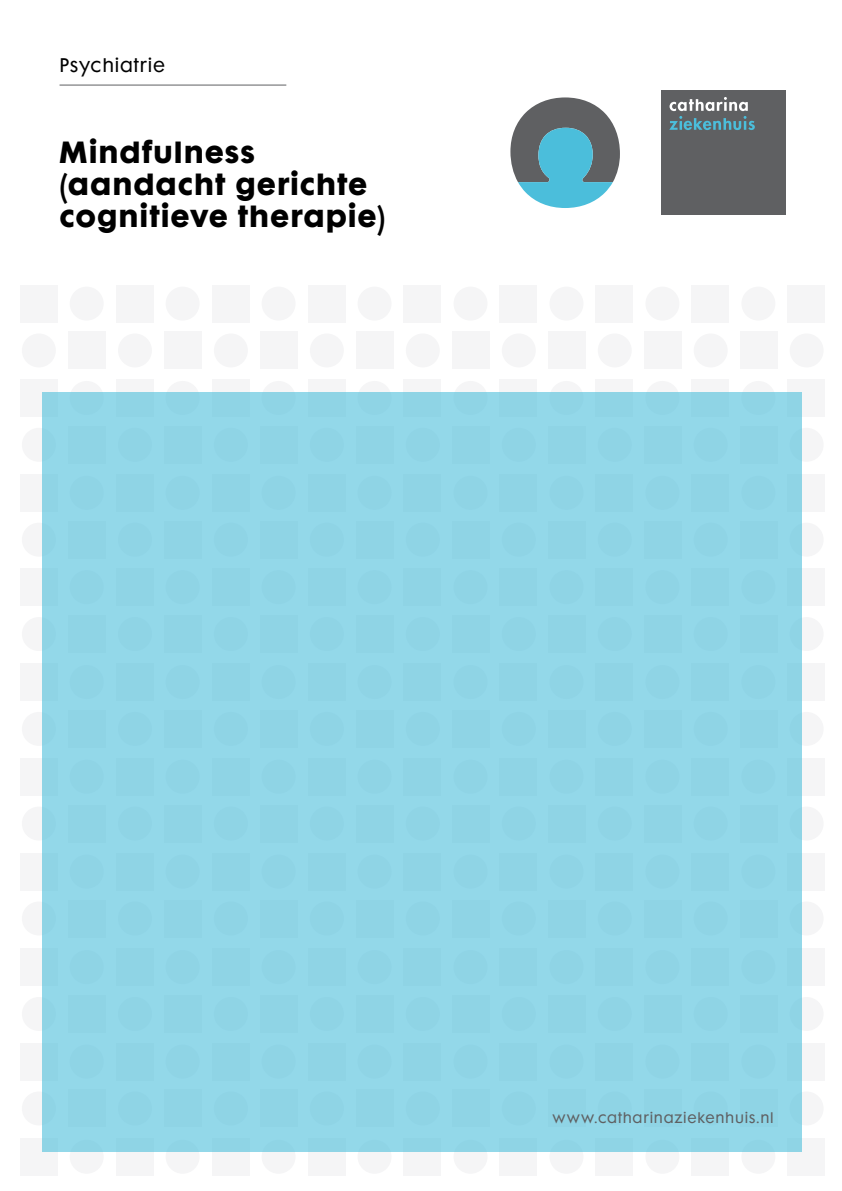
<style>
.page{position:relative;width:842px;height:1191px;background:#fff}
.page>*{position:absolute;margin:0;border:0;box-sizing:border-box;transform-origin:0 0}
.t1{font:700 28px/32px "Cg Futura Maxi";letter-spacing:.035em;color:#000}
.t2{font:18px "Cg Futura Maxi";letter-spacing:.04em;color:#000}
.t3{font:14px "Cg Futura Maxi";letter-spacing:.055em;color:#5f6062}
</style>
<div class="page">
<div style="left:70px;top:287px;width:34px;height:33px;background:#f5f5f6;border-radius:50%"></div>
<div style="left:116px;top:285px;width:37px;height:37px;background:#f5f5f6"></div>
<div style="left:166px;top:287px;width:34px;height:33px;background:#f5f5f6;border-radius:50%"></div>
<div style="left:212px;top:285px;width:37px;height:37px;background:#f5f5f6"></div>
<div style="left:262px;top:287px;width:34px;height:33px;background:#f5f5f6;border-radius:50%"></div>
<div style="left:308px;top:285px;width:37px;height:37px;background:#f5f5f6"></div>
<div style="left:358px;top:287px;width:33px;height:33px;background:#f5f5f6;border-radius:50%"></div>
<div style="left:404px;top:285px;width:37px;height:37px;background:#f5f5f6"></div>
<div style="left:454px;top:287px;width:33px;height:33px;background:#f5f5f6;border-radius:50%"></div>
<div style="left:500px;top:285px;width:37px;height:37px;background:#f5f5f6"></div>
<div style="left:549px;top:287px;width:34px;height:33px;background:#f5f5f6;border-radius:50%"></div>
<div style="left:596px;top:285px;width:37px;height:37px;background:#f5f5f6"></div>
<div style="left:645px;top:287px;width:34px;height:33px;background:#f5f5f6;border-radius:50%"></div>
<div style="left:692px;top:285px;width:37px;height:37px;background:#f5f5f6"></div>
<div style="left:741px;top:287px;width:34px;height:33px;background:#f5f5f6;border-radius:50%"></div>
<div style="left:788px;top:285px;width:37px;height:37px;background:#f5f5f6"></div>
<div style="left:20px;top:285px;width:37px;height:37px;background:#f5f5f6"></div>
<div style="left:118px;top:333px;width:34px;height:34px;background:#f5f5f6;border-radius:50%"></div>
<div style="left:164px;top:332px;width:38px;height:37px;background:#f5f5f6"></div>
<div style="left:214px;top:333px;width:34px;height:34px;background:#f5f5f6;border-radius:50%"></div>
<div style="left:260px;top:332px;width:37px;height:37px;background:#f5f5f6"></div>
<div style="left:310px;top:333px;width:34px;height:34px;background:#f5f5f6;border-radius:50%"></div>
<div style="left:356px;top:332px;width:37px;height:37px;background:#f5f5f6"></div>
<div style="left:406px;top:333px;width:34px;height:34px;background:#f5f5f6;border-radius:50%"></div>
<div style="left:452px;top:332px;width:37px;height:37px;background:#f5f5f6"></div>
<div style="left:502px;top:333px;width:34px;height:34px;background:#f5f5f6;border-radius:50%"></div>
<div style="left:548px;top:332px;width:37px;height:37px;background:#f5f5f6"></div>
<div style="left:598px;top:333px;width:34px;height:34px;background:#f5f5f6;border-radius:50%"></div>
<div style="left:644px;top:332px;width:37px;height:37px;background:#f5f5f6"></div>
<div style="left:694px;top:333px;width:34px;height:34px;background:#f5f5f6;border-radius:50%"></div>
<div style="left:740px;top:332px;width:37px;height:37px;background:#f5f5f6"></div>
<div style="left:790px;top:333px;width:34px;height:34px;background:#f5f5f6;border-radius:50%"></div>
<div style="left:22px;top:333px;width:34px;height:34px;background:#f5f5f6;border-radius:50%"></div>
<div style="left:68px;top:332px;width:37px;height:37px;background:#f5f5f6"></div>
<div style="left:70px;top:381px;width:34px;height:34px;background:#f5f5f6;border-radius:50%"></div>
<div style="left:116px;top:379px;width:37px;height:37px;background:#f5f5f6"></div>
<div style="left:166px;top:381px;width:34px;height:34px;background:#f5f5f6;border-radius:50%"></div>
<div style="left:212px;top:379px;width:37px;height:37px;background:#f5f5f6"></div>
<div style="left:262px;top:381px;width:34px;height:34px;background:#f5f5f6;border-radius:50%"></div>
<div style="left:308px;top:379px;width:37px;height:37px;background:#f5f5f6"></div>
<div style="left:358px;top:381px;width:33px;height:34px;background:#f5f5f6;border-radius:50%"></div>
<div style="left:404px;top:379px;width:37px;height:37px;background:#f5f5f6"></div>
<div style="left:454px;top:381px;width:33px;height:34px;background:#f5f5f6;border-radius:50%"></div>
<div style="left:500px;top:379px;width:37px;height:37px;background:#f5f5f6"></div>
<div style="left:549px;top:381px;width:34px;height:34px;background:#f5f5f6;border-radius:50%"></div>
<div style="left:596px;top:379px;width:37px;height:37px;background:#f5f5f6"></div>
<div style="left:645px;top:381px;width:34px;height:34px;background:#f5f5f6;border-radius:50%"></div>
<div style="left:692px;top:379px;width:37px;height:37px;background:#f5f5f6"></div>
<div style="left:741px;top:381px;width:34px;height:34px;background:#f5f5f6;border-radius:50%"></div>
<div style="left:788px;top:379px;width:37px;height:37px;background:#f5f5f6"></div>
<div style="left:20px;top:379px;width:37px;height:37px;background:#f5f5f6"></div>
<div style="left:790px;top:428px;width:34px;height:34px;background:#f5f5f6;border-radius:50%"></div>
<div style="left:22px;top:428px;width:34px;height:34px;background:#f5f5f6;border-radius:50%"></div>
<div style="left:788px;top:474px;width:37px;height:37px;background:#f5f5f6"></div>
<div style="left:20px;top:474px;width:37px;height:37px;background:#f5f5f6"></div>
<div style="left:790px;top:523px;width:34px;height:33px;background:#f5f5f6;border-radius:50%"></div>
<div style="left:22px;top:523px;width:34px;height:33px;background:#f5f5f6;border-radius:50%"></div>
<div style="left:788px;top:568px;width:37px;height:38px;background:#f5f5f6"></div>
<div style="left:20px;top:568px;width:37px;height:38px;background:#f5f5f6"></div>
<div style="left:790px;top:617px;width:34px;height:34px;background:#f5f5f6;border-radius:50%"></div>
<div style="left:22px;top:617px;width:34px;height:34px;background:#f5f5f6;border-radius:50%"></div>
<div style="left:788px;top:663px;width:37px;height:37px;background:#f5f5f6"></div>
<div style="left:20px;top:663px;width:37px;height:37px;background:#f5f5f6"></div>
<div style="left:790px;top:712px;width:34px;height:34px;background:#f5f5f6;border-radius:50%"></div>
<div style="left:22px;top:712px;width:34px;height:34px;background:#f5f5f6;border-radius:50%"></div>
<div style="left:788px;top:758px;width:37px;height:37px;background:#f5f5f6"></div>
<div style="left:20px;top:758px;width:37px;height:37px;background:#f5f5f6"></div>
<div style="left:790px;top:806px;width:34px;height:34px;background:#f5f5f6;border-radius:50%"></div>
<div style="left:22px;top:806px;width:34px;height:34px;background:#f5f5f6;border-radius:50%"></div>
<div style="left:788px;top:853px;width:37px;height:37px;background:#f5f5f6"></div>
<div style="left:20px;top:853px;width:37px;height:37px;background:#f5f5f6"></div>
<div style="left:790px;top:901px;width:34px;height:34px;background:#f5f5f6;border-radius:50%"></div>
<div style="left:22px;top:901px;width:34px;height:34px;background:#f5f5f6;border-radius:50%"></div>
<div style="left:788px;top:948px;width:37px;height:37px;background:#f5f5f6"></div>
<div style="left:20px;top:948px;width:37px;height:37px;background:#f5f5f6"></div>
<div style="left:790px;top:997px;width:34px;height:34px;background:#f5f5f6;border-radius:50%"></div>
<div style="left:22px;top:997px;width:34px;height:34px;background:#f5f5f6;border-radius:50%"></div>
<div style="left:788px;top:1043px;width:37px;height:37px;background:#f5f5f6"></div>
<div style="left:20px;top:1043px;width:37px;height:37px;background:#f5f5f6"></div>
<div style="left:790px;top:1091px;width:34px;height:34px;background:#f5f5f6;border-radius:50%"></div>
<div style="left:22px;top:1091px;width:34px;height:34px;background:#f5f5f6;border-radius:50%"></div>
<div style="left:70px;top:1139px;width:34px;height:34px;background:#f5f5f6;border-radius:50%"></div>
<div style="left:116px;top:1138px;width:37px;height:37px;background:#f5f5f6"></div>
<div style="left:166px;top:1139px;width:34px;height:34px;background:#f5f5f6;border-radius:50%"></div>
<div style="left:212px;top:1138px;width:37px;height:37px;background:#f5f5f6"></div>
<div style="left:262px;top:1139px;width:34px;height:34px;background:#f5f5f6;border-radius:50%"></div>
<div style="left:308px;top:1138px;width:37px;height:37px;background:#f5f5f6"></div>
<div style="left:358px;top:1139px;width:33px;height:34px;background:#f5f5f6;border-radius:50%"></div>
<div style="left:404px;top:1138px;width:37px;height:37px;background:#f5f5f6"></div>
<div style="left:454px;top:1139px;width:33px;height:34px;background:#f5f5f6;border-radius:50%"></div>
<div style="left:500px;top:1138px;width:37px;height:37px;background:#f5f5f6"></div>
<div style="left:549px;top:1139px;width:34px;height:34px;background:#f5f5f6;border-radius:50%"></div>
<div style="left:596px;top:1138px;width:37px;height:37px;background:#f5f5f6"></div>
<div style="left:645px;top:1139px;width:34px;height:34px;background:#f5f5f6;border-radius:50%"></div>
<div style="left:692px;top:1138px;width:37px;height:37px;background:#f5f5f6"></div>
<div style="left:741px;top:1139px;width:34px;height:34px;background:#f5f5f6;border-radius:50%"></div>
<div style="left:788px;top:1138px;width:37px;height:37px;background:#f5f5f6"></div>
<div style="left:20px;top:1138px;width:37px;height:37px;background:#f5f5f6"></div>
<div style="left:43px;top:392px;width:759px;height:760px;background:#8fd4e5"></div>
<hr style="left:60px;top:85px;width:226px;height:1px;background:#5f6062">
<svg style="left:510px;top:97px;width:110px;height:111px"></svg>
<div style="left:661px;top:90px;width:124px;height:125px;background:#5f6062"></div>
<svg style="left:669px;top:97px;width:86px;height:33px"></svg>
<p class="t2" style="left:60px;top:54px;width:107px">Psychiatrie</p>
<p class="t1" style="left:60px;top:137px;width:327px">Mindfulness (aandacht gerichte cognitieve therapie)</p>
<p class="t3" style="left:552px;top:1109px;width:223px">www.catharinaziekenhuis.nl</p>
</div>
